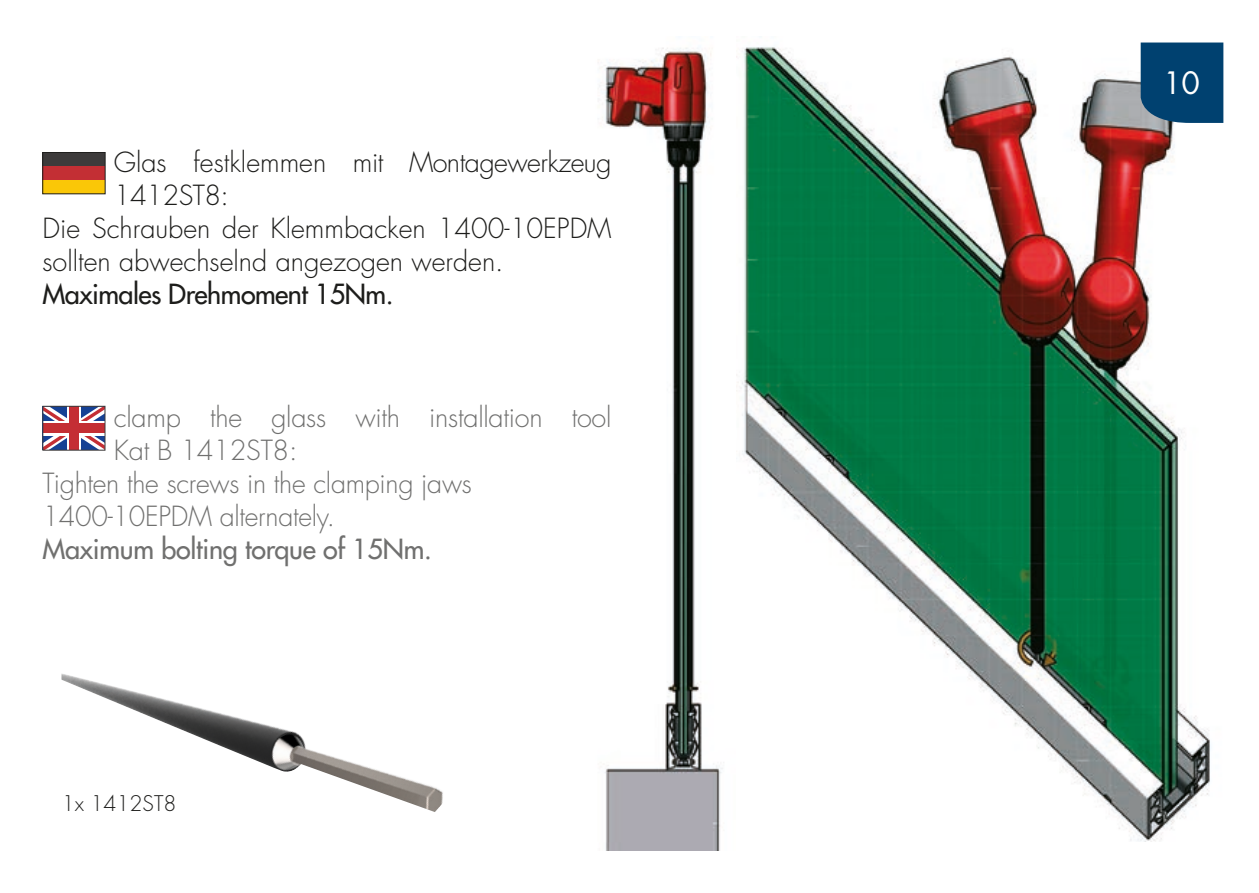
<style>
.page{position:relative;width:1259px;height:893px;background:#fff}
.page>*{position:absolute;margin:0;border:0;box-sizing:border-box;transform-origin:0 0}
.t1{font:30px "Futura";color:#fff}
.t2{font:300 27px "Futura";letter-spacing:-.01em;color:#70706f}
.t3{font:300 27px "Futura";color:#1d1d1b}
.t4{font:300 27px "Futura";letter-spacing:-.02em;color:#1d1d1b}
.t5{font:27px "Futura";letter-spacing:-.01em;color:#70706f}
.t6{font:27px "Futura";letter-spacing:-.02em;color:#1d1d1b}
.t7{font:300 21px "Futura";color:#1d1d1b}
</style>
<div class="page">
<img style="left:737px;top:42px;width:486px;height:800px">
<img style="left:599px;top:48px;width:124px;height:802px">
<div style="left:1140px;top:43px;width:83px;height:80px;background:#004170"></div>
<img style="left:61px;top:674px;width:382px;height:138px">
<svg style="left:45px;top:408px;width:58px;height:40px"></svg>
<svg style="left:67px;top:408px;width:14px;height:40px"></svg>
<div style="left:43px;top:421px;width:62px;height:15px;background:#fff"></div>
<div style="left:69px;top:406px;width:9px;height:44px;background:#c42e34"></div>
<div style="left:43px;top:423px;width:62px;height:10px;background:#c42e34"></div>
<div style="left:43px;top:406px;width:62px;height:44px;border:1px solid #3d3b3b"></div>
<div style="left:43px;top:180px;width:62px;height:14px;background:#fac707"></div>
<div style="left:43px;top:166px;width:62px;height:14px;background:#c32f34"></div>
<div style="left:43px;top:152px;width:62px;height:14px;background:#3d3b3b"></div>
<div style="left:43px;top:152px;width:62px;height:42px;border:1px solid #1d1d1b"></div>
<p class="t4" style="left:114px;top:145px;width:499px">Glas festklemmen mit Montagewerkzeug</p>
<p class="t4" style="left:114px;top:178px;width:117px">1412ST8:</p>
<p class="t3" style="left:43px;top:211px;width:570px">Die Schrauben der Klemmbacken 1400-10EPDM</p>
<p class="t3" style="left:43px;top:244px;width:462px">sollten abwechselnd angezogen werden.</p>
<p class="t6" style="left:43px;top:276px;width:352px">Maximales Drehmoment 15Nm.</p>
<p class="t2" style="left:114px;top:400px;width:499px">clamp the glass with installation tool</p>
<p class="t2" style="left:114px;top:433px;width:185px">Kat B 1412ST8:</p>
<p class="t2" style="left:43px;top:466px;width:431px">Tighten the screws in the clamping jaws</p>
<p class="t2" style="left:43px;top:499px;width:294px">1400-10EPDM alternately.</p>
<p class="t5" style="left:43px;top:531px;width:391px">Maximum bolting torque of 15Nm.</p>
<p class="t7" style="left:62px;top:790px;width:116px">1x 1412ST8</p>
<p class="t1" style="left:1163px;top:63px;width:38px">10</p>
</div>
